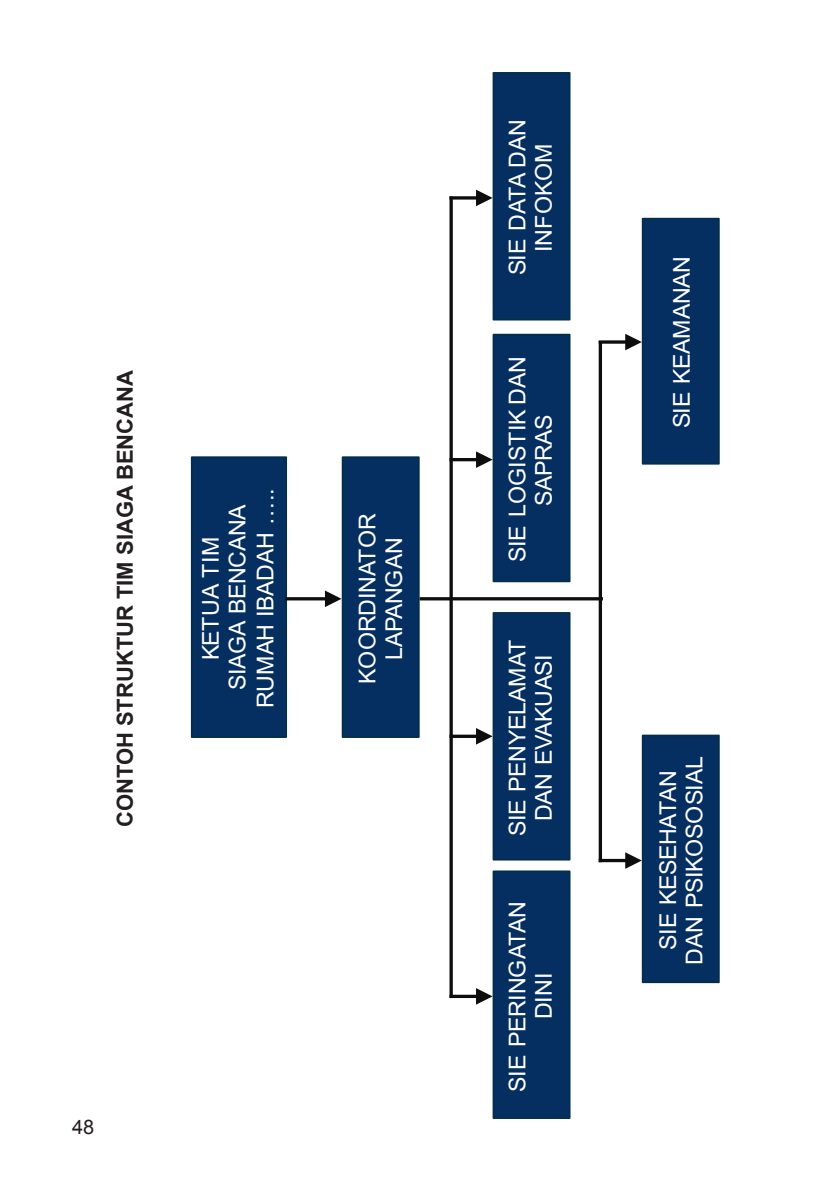
<style>
.page{position:relative;width:840px;height:1191px;background:#fff}
.page>*{position:absolute;margin:0;border:0;box-sizing:border-box;transform-origin:0 0}
.t1{font:23.2px/26.4px "Arial";letter-spacing:-.025em;color:#fff;text-align:center}
.sub_judul{font:700 22px "Arial";color:#231f20}
.t2{font:20px "Arial";color:#231f20}
</style>
<div class="page">
<div style="left:192px;top:457px;width:94px;height:280px;background:#052f61"></div>
<div style="left:191px;top:456px;width:96px;height:282px;border:2px solid #032e45"></div>
<div style="left:342px;top:457px;width:76px;height:280px;background:#052f61"></div>
<div style="left:341px;top:456px;width:78px;height:282px;border:2px solid #032e45"></div>
<div style="left:493px;top:613px;width:76px;height:246px;background:#052f61"></div>
<div style="left:492px;top:612px;width:78px;height:248px;border:2px solid #032e45"></div>
<div style="left:493px;top:871px;width:76px;height:247px;background:#052f61"></div>
<div style="left:492px;top:870px;width:78px;height:249px;border:2px solid #032e45"></div>
<div style="left:493px;top:334px;width:76px;height:247px;background:#052f61"></div>
<div style="left:492px;top:334px;width:78px;height:248px;border:2px solid #032e45"></div>
<div style="left:493px;top:73px;width:76px;height:247px;background:#052f61"></div>
<div style="left:492px;top:72px;width:78px;height:248px;border:2px solid #032e45"></div>
<div style="left:642px;top:219px;width:76px;height:245px;background:#052f61"></div>
<div style="left:641px;top:218px;width:78px;height:246px;border:2px solid #032e45"></div>
<div style="left:642px;top:735px;width:76px;height:247px;background:#052f61"></div>
<div style="left:641px;top:734px;width:78px;height:249px;border:2px solid #032e45"></div>
<svg style="left:285px;top:590px;width:56px;height:17px"></svg>
<svg style="left:452px;top:728px;width:40px;height:16px"></svg>
<hr style="left:449px;top:198px;width:3px;height:798px;background:#0d0d0d">
<svg style="left:449px;top:451px;width:43px;height:17px"></svg>
<svg style="left:449px;top:988px;width:43px;height:16px"></svg>
<svg style="left:449px;top:190px;width:43px;height:16px"></svg>
<hr style="left:598px;top:343px;width:3px;height:517px;background:#0d0d0d">
<svg style="left:598px;top:334px;width:43px;height:16px"></svg>
<svg style="left:598px;top:852px;width:43px;height:17px"></svg>
<hr style="left:421px;top:597px;width:180px;height:3px;background:#0d0d0d">
<p class="sub_judul" style="left:111px;top:827px;width:459px;rotate:-90deg">CONTOH STRUKTUR TIM SIAGA BENCANA</p>
<p class="t1" style="left:197px;top:708px;width:222px;line-height:27.4px;rotate:-90deg">KETUA TIM<br>SIAGA BENCANA<br>RUMAH IBADAH …..</p>
<p class="t1" style="left:354px;top:683px;width:172px;rotate:-90deg">KOORDINATOR<br>LAPANGAN</p>
<p class="t2" style="left:72px;top:1113px;width:24px">48</p>
<p class="t1" style="left:503px;top:275px;width:157px;rotate:-90deg">SIE DATA DAN<br>INFOKOM</p>
<p class="t1" style="left:503px;top:562px;width:207px;rotate:-90deg">SIE LOGISTIK DAN<br>SAPRAS</p>
<p class="t1" style="left:503px;top:836px;width:198px;rotate:-90deg">SIE PENYELAMAT<br>DAN EVAKUASI</p>
<p class="t1" style="left:503px;top:1092px;width:192px;rotate:-90deg">SIE PERINGATAN<br>DINI</p>
<p class="t1" style="left:668px;top:428px;width:174px;rotate:-90deg">SIE KEAMANAN</p>
<p class="t1" style="left:654px;top:964px;width:210px;rotate:-90deg">SIE KESEHATAN<br>DAN PSIKOSOSIAL</p>
</div>
